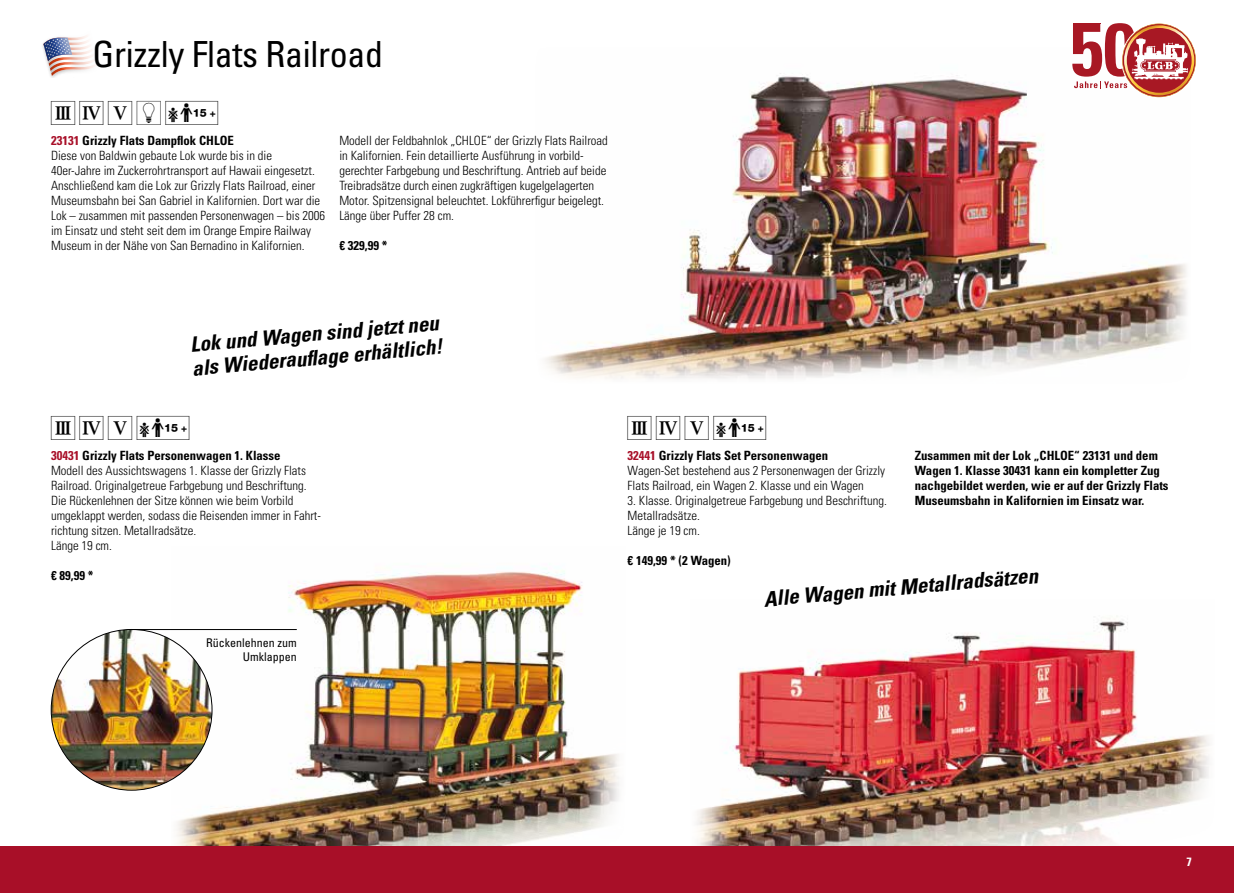
<style>
.page{position:relative;width:1234px;height:893px;background:#fff}
.page>*{position:absolute;margin:0;border:0;box-sizing:border-box;transform-origin:0 0}
.t1{font:condensed 36px "Univers LT Std";letter-spacing:-.01em;color:#000}
.t2{font:30px "LGB Piktos";color:#000}
.t3{font:italic 700 condensed 21px/24px "Univers LT Std";color:#000}
.t4{font:300 condensed 12.75px/15px "Univers LT Std";color:#000}
.t5{font:700 condensed 12.75px/15px "Univers LT Std";color:#000}
.t6{font:700 condensed 12.75px "Univers";color:#000}
.t7{font:condensed 12px/14.4px "Univers LT Std";color:#000;text-align:right}
.t8{font:700 condensed 12px "Univers LT Std";color:#fff}
.s1{color:#a80f28}
</style>
<div class="page">
<img style="left:167px;top:566px;width:452px;height:280px">
<img style="left:696px;top:616px;width:514px;height:230px">
<div style="left:0;top:846px;width:1233px;height:47px;background:#a80f28"></div>
<img style="left:545px;top:53px;width:651px;height:326px">
<svg style="left:43px;top:35px;width:53px;height:42px"></svg>
<svg style="left:1071px;top:23px;width:124px;height:74px"></svg>
<img style="left:51px;top:629px;width:161px;height:161px;border-radius:80px">
<hr style="left:132px;top:629px;width:165px;height:1px;background:#000">
<p class="t1" style="left:92px;top:32px;width:292px">Grizzly Flats Railroad</p>
<p class="t2" style="left:51px;top:97px;width:173px">345EG</p>
<p class="t6" style="left:51px;top:133px;width:184px"><span class="s1">23131</span> Grizzly Flats Dampflok CHLOE</p>
<p class="t4" style="left:51px;top:148px;width:275px">Diese von Baldwin gebaute Lok wurde bis in die<br>40er-Jahre im Zuckerrohrtransport auf Hawaii eingesetzt.<br>Anschließend kam die Lok zur Grizzly Flats Railroad, einer Museumsbahn bei San Gabriel in Kalifornien. Dort war die Lok – zusammen mit passenden Personenwagen – bis 2006 im Einsatz und steht seit dem im Orange Empire Railway Museum in der Nähe von San Bernadino in Kalifornien.</p>
<p class="t4" style="left:339px;top:133px;width:270px">Modell der Feldbahnlok „CHLOE“ der Grizzly Flats Railroad in Kalifornien. Fein detaillierte Ausführung in vorbild&shy;gerechter Farbgebung und Beschriftung. Antrieb auf beide Treibradsätze durch einen zugkräftigen kugelgelagerten Motor. Spitzensignal beleuchtet. Lokführerfigur beigelegt.<br>Länge über Puffer 28 cm.</p>
<p class="t5" style="left:339px;top:238px;width:50px">€ 329,99 *</p>
<p class="t3" style="left:189px;top:332px;width:252px;rotate:-5deg">Lok und Wagen sind jetzt neu als Wiederaufl age erhältlich!</p>
<p class="t2" style="left:51px;top:412px;width:144px">345G</p>
<p class="t2" style="left:627px;top:412px;width:144px">345G</p>
<p class="t6" style="left:51px;top:448px;width:231px"><span class="s1">30431</span> Grizzly Flats Personenwagen 1. Klasse</p>
<p class="t6" style="left:627px;top:448px;width:202px"><span class="s1">32441</span> Grizzly Flats Set Personenwagen</p>
<p class="t5" style="left:914px;top:448px;width:255px">Zusammen mit der Lok „CHLOE“ 23131 und dem Wagen 1. Klasse 30431 kann ein kompletter Zug nachgebildet werden, wie er auf der Grizzly Flats Museumsbahn in Kalifornien im Einsatz war.</p>
<p class="t4" style="left:627px;top:463px;width:259px">Wagen-Set bestehend aus 2 Personenwagen der Grizzly<br>Flats Railroad, ein Wagen 2. Klasse und ein Wagen</p>
<p class="t4" style="left:627px;top:493px;width:261px">3. Klasse. Originalgetreue Farbgebung und Beschriftung.<br>Metallradsätze.<br>Länge je 19 cm.</p>
<p class="t5" style="left:627px;top:553px;width:105px">€ 149,99 * (2 Wagen)</p>
<p class="t3" style="left:762px;top:587px;width:276px;rotate:-5deg">Alle Wagen mit Metallradsätzen</p>
<p class="t4" style="left:51px;top:463px;width:271px">Modell des Aussichtswagens 1. Klasse der Grizzly Flats Railroad. Originalgetreue Farbgebung und Beschriftung.<br>Die Rückenlehnen der Sitze können wie beim Vorbild umgeklappt werden, sodass die Reisenden immer in Fahrt&shy;richtung sitzen. Metallradsätze.<br>Länge 19 cm.</p>
<p class="t5" style="left:51px;top:568px;width:44px">€ 89,99 *</p>
<p class="t7" style="left:206px;top:635px;width:92px">Rückenlehnen zum<br>Umklappen</p>
<p class="t8" style="left:1186px;top:854px;width:7px">7</p>
</div>
